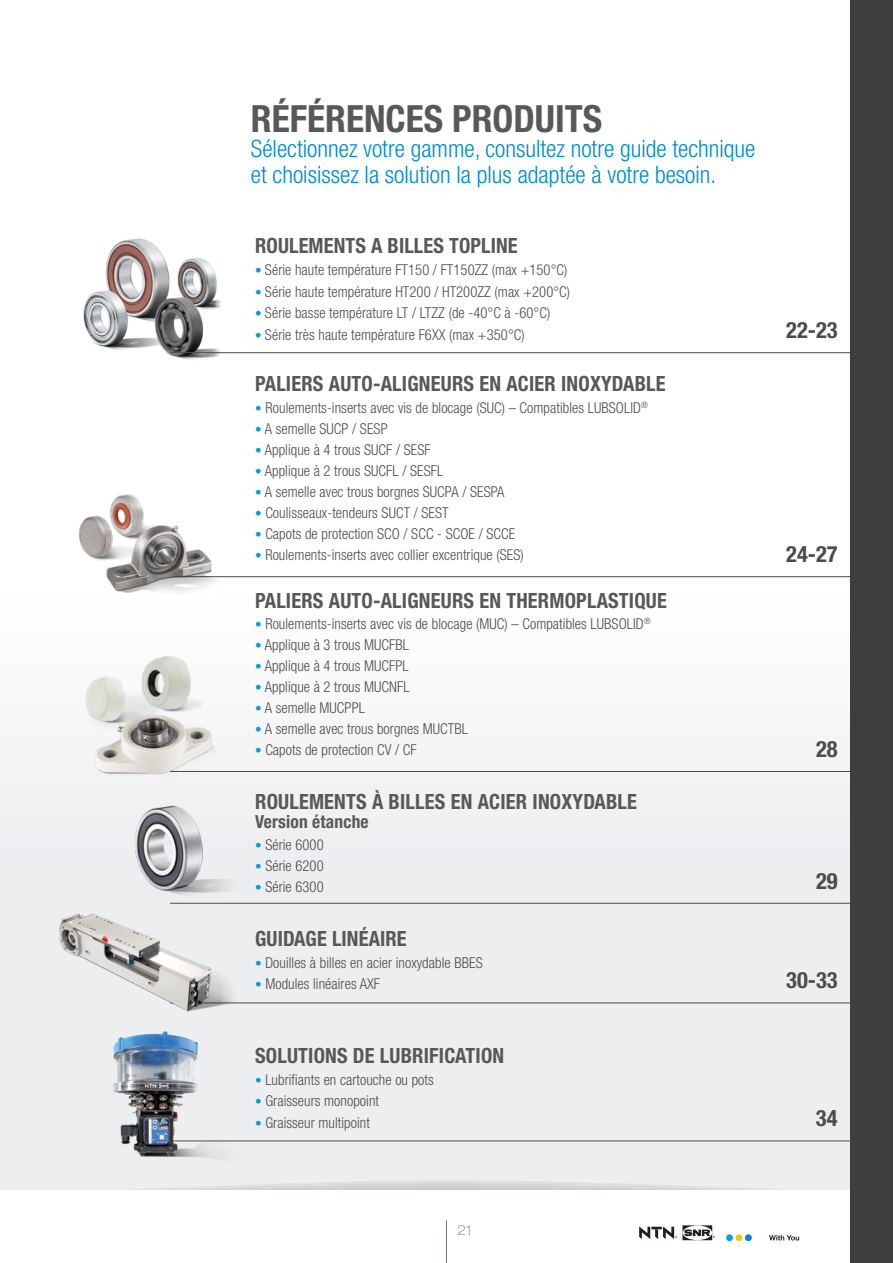
<style>
.page{position:relative;width:893px;height:1263px;background:#fff}
.page>*{position:absolute;margin:0;border:0;box-sizing:border-box;transform-origin:0 0}
.t1{font:700 condensed 37.5px "Helvetica Neue";color:#57585a}
.t2{font:300 condensed 24px "Helvetica Neue";color:#0089cf}
.t3{font:700 condensed 22.5px "Helvetica Neue LT Std";color:#4b4c4d}
.t4{font:700 condensed 21px "Helvetica Neue LT Std";letter-spacing:.01em;color:#57585a}
.t5{font:700 condensed 21px "Helvetica Neue";letter-spacing:.005em;color:#57585a}
.t6{font:700 condensed 18px "Helvetica Neue LT Std";letter-spacing:.01em;color:#57585a}
.t7{font:300 condensed 15px "Helvetica Neue";letter-spacing:.005em;color:#4b4c4d}
.t8{font:100 expanded 13.5px "Helvetica Neue";color:#7c6f6c}
.s1{font-size:13.5px;color:#009bde}
</style>
<div class="page">
<div style="left:0;top:597px;width:893px;height:593px;background:linear-gradient(to right,#f5f5f6,#eff0f1)"></div>
<hr style="left:0;top:0;width:1px;height:1263px;background:#dcdddf">
<hr style="left:0;top:0;width:1px;height:359px;background:#4b4c4d">
<hr style="left:0;top:0;width:1px;height:213px;background:#fff">
<hr style="left:0;top:1190px;width:872px;height:1px;background:#a79c99">
<div style="left:0;top:1191px;width:893px;height:72px;background:#fff"></div>
<hr style="left:446px;top:1220px;width:1px;height:43px;background:#7c6f6c">
<svg style="left:106px;top:1180px;width:693px;height:60px"></svg>
<div style="left:726px;top:1234px;width:7px;height:7px;background:#00a1e3;border-radius:50%"></div>
<div style="left:745px;top:1234px;width:7px;height:7px;background:#0086cc;border-radius:50%"></div>
<div style="left:735px;top:1234px;width:7px;height:7px;background:#e8cb19;border-radius:50%"></div>
<hr style="left:170px;top:1140px;width:723px;height:1px;background:#4b4c4d">
<hr style="left:170px;top:576px;width:723px;height:1px;background:#4b4c4d">
<hr style="left:170px;top:1002px;width:723px;height:1px;background:#4b4c4d">
<hr style="left:170px;top:903px;width:723px;height:1px;background:#4b4c4d">
<img style="left:83px;top:238px;width:187px;height:122px">
<hr style="left:170px;top:771px;width:723px;height:1px;background:#4b4c4d">
<hr style="left:170px;top:352px;width:723px;height:1px;background:#4b4c4d">
<div style="left:850px;top:0;width:43px;height:1263px;background:#3e3e3f"></div>
<img style="left:97px;top:1023px;width:174px;height:157px">
<img style="left:47px;top:891px;width:222px;height:148px">
<img style="left:56px;top:494px;width:187px;height:123px">
<img style="left:64px;top:642px;width:192px;height:140px">
<img style="left:120px;top:790px;width:141px;height:115px">
<p class="t1" style="left:251px;top:96px;width:353px">RÉFÉRENCES PRODUITS</p>
<p class="t2" style="left:251px;top:135px;width:506px">Sélectionnez votre gamme, consultez notre guide technique</p>
<p class="t2" style="left:251px;top:161px;width:467px">et choisissez la solution la plus adaptée à votre besoin.</p>
<p class="t5" style="left:255px;top:233px;width:264px">ROULEMENTS A BILLES TOPLINE</p>
<p class="t7" style="left:255px;top:261px;width:314px"><span class="s1">•</span> Série haute température FT150 / FT150ZZ (max +150°C)</p>
<p class="t7" style="left:255px;top:283px;width:317px"><span class="s1">•</span> Série haute température HT200 / HT200ZZ (max +200°C)</p>
<p class="t7" style="left:255px;top:304px;width:297px"><span class="s1">•</span> Série basse température LT / LTZZ (de -40°C à -60°C)</p>
<p class="t7" style="left:255px;top:326px;width:271px"><span class="s1">•</span> Série très haute température F6XX (max +350°C)</p>
<p class="t3" style="left:786px;top:316px;width:53px">22-23</p>
<p class="t4" style="left:255px;top:371px;width:412px">PALIERS AUTO-ALIGNEURS EN ACIER INOXYDABLE</p>
<p class="t7" style="left:255px;top:399px;width:394px"><span class="s1">•</span> Roulements-inserts avec vis de blocage (SUC) – Compatibles LUBSOLID<sup>®</sup></p>
<p class="t7" style="left:255px;top:420px;width:134px"><span class="s1">•</span> A semelle SUCP / SESP</p>
<p class="t7" style="left:255px;top:441px;width:177px"><span class="s1">•</span> Applique à 4 trous SUCF / SESF</p>
<p class="t7" style="left:255px;top:462px;width:190px"><span class="s1">•</span> Applique à 2 trous SUCFL / SESFL</p>
<p class="t7" style="left:255px;top:483px;width:251px"><span class="s1">•</span> A semelle avec trous borgnes SUCPA / SESPA</p>
<p class="t7" style="left:255px;top:504px;width:195px"><span class="s1">•</span> Coulisseaux-tendeurs SUCT / SEST</p>
<p class="t7" style="left:255px;top:525px;width:262px"><span class="s1">•</span> Capots de protection SCO / SCC - SCOE / SCCE</p>
<p class="t7" style="left:255px;top:546px;width:270px"><span class="s1">•</span> Roulements-inserts avec collier excentrique (SES)</p>
<p class="t3" style="left:786px;top:540px;width:53px">24-27</p>
<p class="t4" style="left:255px;top:587px;width:413px">PALIERS AUTO-ALIGNEURS EN THERMOPLASTIQUE</p>
<p class="t7" style="left:255px;top:615px;width:397px"><span class="s1">•</span> Roulements-inserts avec vis de blocage (MUC) – Compatibles LUBSOLID<sup>®</sup></p>
<p class="t7" style="left:255px;top:636px;width:155px"><span class="s1">•</span> Applique à 3 trous MUCFBL</p>
<p class="t7" style="left:255px;top:657px;width:155px"><span class="s1">•</span> Applique à 4 trous MUCFPL</p>
<p class="t7" style="left:255px;top:678px;width:156px"><span class="s1">•</span> Applique à 2 trous MUCNFL</p>
<p class="t7" style="left:255px;top:699px;width:111px"><span class="s1">•</span> A semelle MUCPPL</p>
<p class="t7" style="left:255px;top:720px;width:214px"><span class="s1">•</span> A semelle avec trous borgnes MUCTBL</p>
<p class="t7" style="left:255px;top:741px;width:163px"><span class="s1">•</span> Capots de protection CV / CF</p>
<p class="t3" style="left:816px;top:735px;width:23px">28</p>
<p class="t4" style="left:255px;top:788px;width:383px">ROULEMENTS À BILLES EN ACIER INOXYDABLE</p>
<p class="t6" style="left:255px;top:811px;width:115px">Version étanche</p>
<p class="t7" style="left:255px;top:836px;width:70px"><span class="s1">•</span> Série 6000</p>
<p class="t7" style="left:255px;top:857px;width:70px"><span class="s1">•</span> Série 6200</p>
<p class="t7" style="left:255px;top:878px;width:70px"><span class="s1">•</span> Série 6300</p>
<p class="t3" style="left:816px;top:867px;width:23px">29</p>
<p class="t4" style="left:255px;top:926px;width:153px">GUIDAGE LINÉAIRE</p>
<p class="t7" style="left:255px;top:954px;width:229px"><span class="s1">•</span> Douilles à billes en acier inoxydable BBES</p>
<p class="t7" style="left:255px;top:975px;width:127px"><span class="s1">•</span> Modules linéaires AXF</p>
<p class="t4" style="left:255px;top:1043px;width:251px">SOLUTIONS DE LUBRIFICATION</p>
<p class="t7" style="left:255px;top:1070px;width:180px"><span class="s1">•</span> Lubrifiants en cartouche ou pots</p>
<p class="t7" style="left:255px;top:1092px;width:125px"><span class="s1">•</span> Graisseurs monopoint</p>
<p class="t7" style="left:255px;top:1114px;width:116px"><span class="s1">•</span> Graisseur multipoint</p>
<p class="t8" style="left:457px;top:1222px;width:16px">21</p>
<p class="t3" style="left:786px;top:967px;width:53px">30-33</p>
<p class="t3" style="left:816px;top:1105px;width:23px">34</p>
</div>
